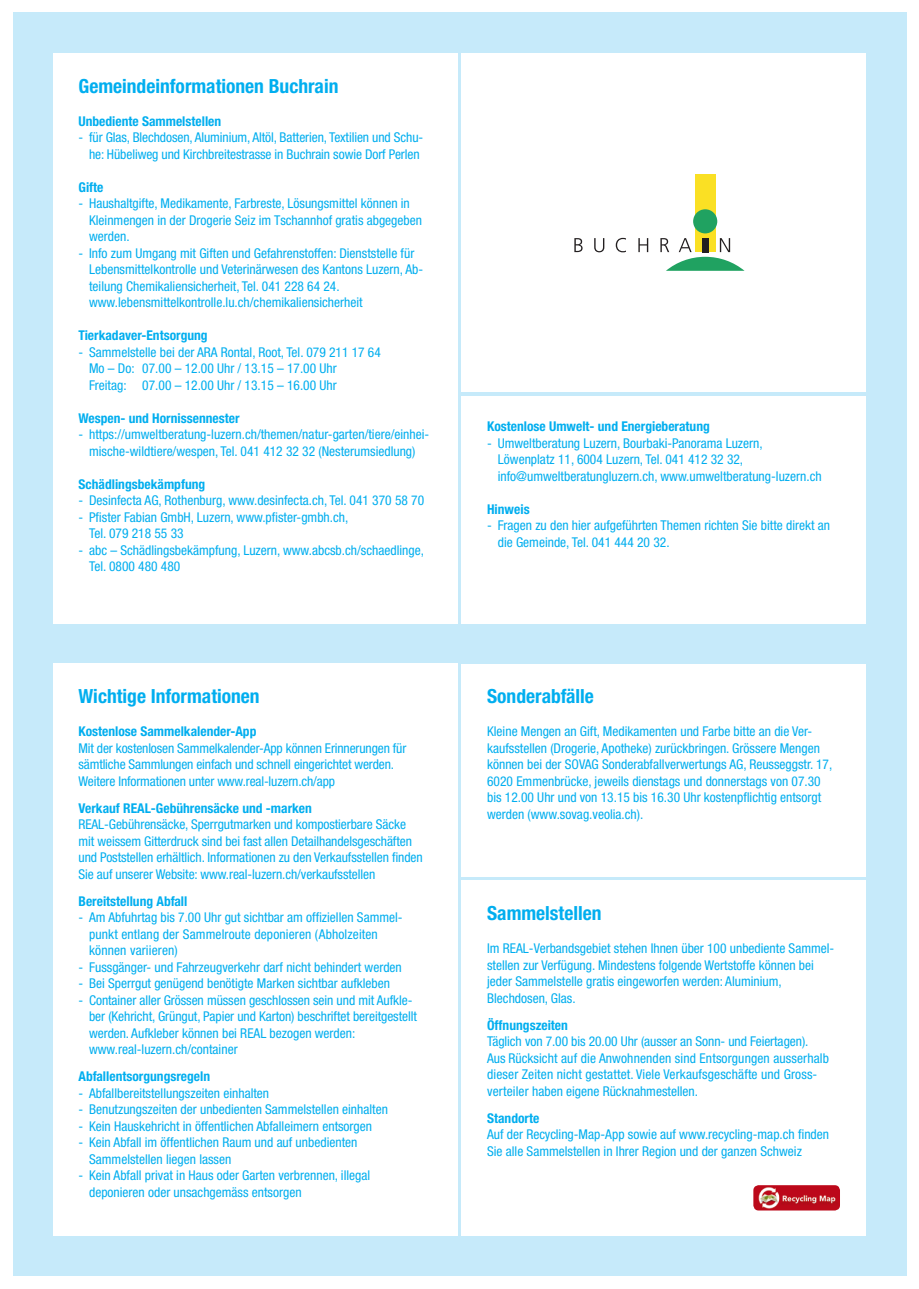
<style>
.page{position:relative;width:919px;height:1289px;background:#fff}
.page>*{position:absolute;margin:0;border:0;box-sizing:border-box;transform-origin:0 0}
.t1{font:700 condensed 19.5px "Helvetica Neue LT Pro";color:#00aeef}
.t2{font:condensed 13.5px/16.5px "Helvetica Neue LT Pro";color:#00aeef}
.t3{font:700 condensed 13.5px "Helvetica Neue LT Pro";color:#00aeef}
</style>
<div class="page">
<div style="left:13px;top:13px;width:893px;height:1263px;background:#c6eafa"></div>
<div style="left:461px;top:663px;width:404px;height:213px;background:#fff"></div>
<div style="left:461px;top:880px;width:404px;height:355px;background:#fff"></div>
<div style="left:53px;top:663px;width:404px;height:572px;background:#fff"></div>
<img style="left:753px;top:1185px;width:86px;height:25px">
<div style="left:461px;top:396px;width:404px;height:227px;background:#fff"></div>
<div style="left:53px;top:53px;width:404px;height:570px;background:#fff"></div>
<div style="left:461px;top:53px;width:404px;height:339px;background:#fff"></div>
<div style="left:695px;top:174px;width:20px;height:78px;background:#fae024"></div>
<div style="left:693px;top:209px;width:24px;height:24px;background:#20a261;border-radius:50%"></div>
<svg style="left:574px;top:238px;width:8px;height:14px"></svg>
<svg style="left:594px;top:238px;width:10px;height:14px"></svg>
<svg style="left:615px;top:238px;width:11px;height:14px"></svg>
<svg style="left:638px;top:238px;width:10px;height:14px"></svg>
<svg style="left:660px;top:238px;width:84px;height:33px"></svg>
<h1 class="t1" style="left:78px;top:74px;width:261px">Gemeindeinformationen Buchrain</h1>
<p class="t3" style="left:78px;top:113px;width:144px">Unbediente Sammelstellen</p>
<p class="t2" style="left:78px;top:129px;width:346px;text-align:center">- für Glas, Blechdosen, Aluminium, Altöl, Batterien, Textilien und Schu&shy;he: Hübeliweg und Kirchbreitestrasse in Buchrain sowie Dorf Perlen</p>
<p class="t3" style="left:78px;top:179px;width:26px">Gifte</p>
<p class="t2" style="left:89px;top:195px;width:334px;text-indent:-11px">- Haushaltgifte, Medikamente, Farbreste, Lösungsmittel können in<br>Kleinmengen in der Drogerie Seiz im Tschannhof gratis abgegeben werden.</p>
<p class="t2" style="left:89px;top:244px;width:335px;text-indent:-11px">- Info zum Umgang mit Giften und Gefahrenstoffen: Dienststelle für Lebensmittelkontrolle und Veterinärwesen des Kantons Luzern, Ab&shy;teilung Chemikaliensicherheit, Tel. 041 228 64 24. www.lebensmittelkontrolle.lu.ch/chemikaliensicherheit</p>
<p class="t3" style="left:78px;top:327px;width:131px">Tierkadaver-Entsorgung</p>
<p class="t2" style="left:89px;top:343px;width:293px;text-indent:-11px">- Sammelstelle bei der ARA Rontal, Root, Tel. 079 211 17 64<br>Mo – Do: 07.00 – 12.00 Uhr / 13.15 – 17.00 Uhr<br>Freitag: 07.00 – 12.00 Uhr / 13.15 – 16.00 Uhr</p>
<p class="t3" style="left:78px;top:410px;width:162px">Wespen- und Hornissennester</p>
<p class="t2" style="left:78px;top:426px;width:352px;text-align:center">- https://umweltberatung-luzern.ch/themen/natur-garten/tiere/einhei&shy;mische-wildtiere/wespen, Tel. 041 412 32 32 (Nesterumsiedlung)</p>
<p class="t3" style="left:78px;top:476px;width:128px">Schädlingsbekämpfung</p>
<p class="t2" style="left:78px;top:492px;width:347px">- Desinfecta AG, Rothenburg, www.desinfecta.ch, Tel. 041 370 58 70</p>
<p class="t2" style="left:89px;top:508px;width:261px;text-indent:-11px">- Pfister Fabian GmbH, Luzern, www.pfister-gmbh.ch,<br>Tel. 079 218 55 33</p>
<p class="t2" style="left:89px;top:541px;width:336px;text-indent:-11px">- abc – Schädlingsbekämpfung, Luzern, www.abcsb.ch/schaedlinge,<br>Tel. 0800 480 480</p>
<h1 class="t1" style="left:78px;top:684px;width:183px">Wichtige Informationen</h1>
<p class="t3" style="left:78px;top:723px;width:179px">Kostenlose Sammelkalender-App</p>
<p class="t2" style="left:78px;top:739px;width:329px">Mit der kostenlosen Sammelkalender-App können Erinnerungen für sämtliche Sammlungen einfach und schnell eingerichtet werden.<br>Weitere Informationen unter www.real-luzern.ch/app</p>
<p class="t3" style="left:78px;top:799px;width:235px">Verkauf REAL-Gebührensäcke und -marken</p>
<p class="t2" style="left:78px;top:816px;width:346px">REAL-Gebührensäcke, Sperrgutmarken und kompostierbare Säcke mit weissem Gitterdruck sind bei fast allen Detailhandelsgeschäften und Poststellen erhältlich. Informationen zu den Verkaufsstellen finden Sie auf unserer Website: www.real-luzern.ch/verkaufsstellen</p>
<p class="t3" style="left:78px;top:892px;width:110px">Bereitstellung Abfall</p>
<p class="t2" style="left:89px;top:909px;width:315px;text-indent:-11px">- Am Abfuhrtag bis 7.00 Uhr gut sichtbar am offiziellen Sammel&shy;punkt entlang der Sammelroute deponieren (Abholzeiten können variieren)</p>
<p class="t2" style="left:78px;top:958px;width:325px">- Fussgänger- und Fahrzeugverkehr darf nicht behindert werden</p>
<p class="t2" style="left:78px;top:975px;width:313px">- Bei Sperrgut genügend benötigte Marken sichtbar aufkleben</p>
<p class="t2" style="left:89px;top:991px;width:329px;text-indent:-11px">- Container aller Grössen müssen geschlossen sein und mit Aufkle&shy;ber (Kehricht, Grüngut, Papier und Karton) beschriftet bereitgestellt werden. Aufkleber können bei REAL bezogen werden: www.real-luzern.ch/container</p>
<p class="t3" style="left:78px;top:1068px;width:133px">Abfallentsorgungsregeln</p>
<p class="t2" style="left:78px;top:1084px;width:192px">- Abfallbereitstellungszeiten einhalten</p>
<p class="t2" style="left:78px;top:1101px;width:311px">- Benutzungszeiten der unbedienten Sammelstellen einhalten</p>
<p class="t2" style="left:78px;top:1117px;width:295px">- Kein Hauskehricht in öffentlichen Abfalleimern entsorgen</p>
<p class="t2" style="left:89px;top:1134px;width:270px;text-indent:-11px">- Kein Abfall im öffentlichen Raum und auf unbedienten<br>Sammelstellen liegen lassen</p>
<p class="t2" style="left:89px;top:1167px;width:282px;text-indent:-11px">- Kein Abfall privat in Haus oder Garten verbrennen, illegal deponieren oder unsachgemäss entsorgen</p>
<p class="t3" style="left:487px;top:418px;width:224px">Kostenlose Umwelt- und Energieberatung</p>
<p class="t2" style="left:497px;top:434px;width:325px;text-indent:-11px">- Umweltberatung Luzern, Bourbaki-Panorama Luzern,<br>Löwenplatz 11, 6004 Luzern, Tel. 041 412 32 32, info@umweltberatungluzern.ch, www.umweltberatung-luzern.ch</p>
<p class="t3" style="left:487px;top:501px;width:44px">Hinweis</p>
<p class="t2" style="left:497px;top:517px;width:334px;text-indent:-11px">- Fragen zu den hier aufgeführten Themen richten Sie bitte direkt an die Gemeinde, Tel. 041 444 20 32.</p>
<h1 class="t1" style="left:487px;top:684px;width:108px">Sonderabfälle</h1>
<p class="t2" style="left:487px;top:723px;width:346px">Kleine Mengen an Gift, Medikamenten und Farbe bitte an die Ver&shy;kaufsstellen (Drogerie, Apotheke) zurückbringen. Grössere Mengen können bei der SOVAG Sonderabfallverwertungs AG, Reusseggstr. 17, 6020 Emmenbrücke, jeweils dienstags und donnerstags von 07.30 bis 12.00 Uhr und von 13.15 bis 16.30 Uhr kostenpflichtig entsorgt werden (www.sovag.veolia.ch).</p>
<h1 class="t1" style="left:487px;top:901px;width:116px">Sammelstellen</h1>
<p class="t2" style="left:487px;top:940px;width:349px">Im REAL-Verbandsgebiet stehen Ihnen über 100 unbediente Sammel&shy;stellen zur Verfügung. Mindestens folgende Wertstoffe können bei jeder Sammelstelle gratis eingeworfen werden: Aluminium, Blechdosen, Glas.</p>
<p class="t3" style="left:487px;top:1016px;width:82px">Öffnungszeiten</p>
<p class="t2" style="left:487px;top:1033px;width:343px">Täglich von 7.00 bis 20.00 Uhr (ausser an Sonn- und Feiertagen).<br>Aus Rücksicht auf die Anwohnenden sind Entsorgungen ausserhalb dieser Zeiten nicht gestattet. Viele Verkaufsgeschäfte und Gross&shy;verteiler haben eigene Rücknahmestellen.</p>
<p class="t3" style="left:487px;top:1109px;width:54px">Standorte</p>
<p class="t2" style="left:487px;top:1126px;width:343px">Auf der Recycling-Map-App sowie auf www.recycling-map.ch finden<br>Sie alle Sammelstellen in Ihrer Region und der ganzen Schweiz</p>
</div>
